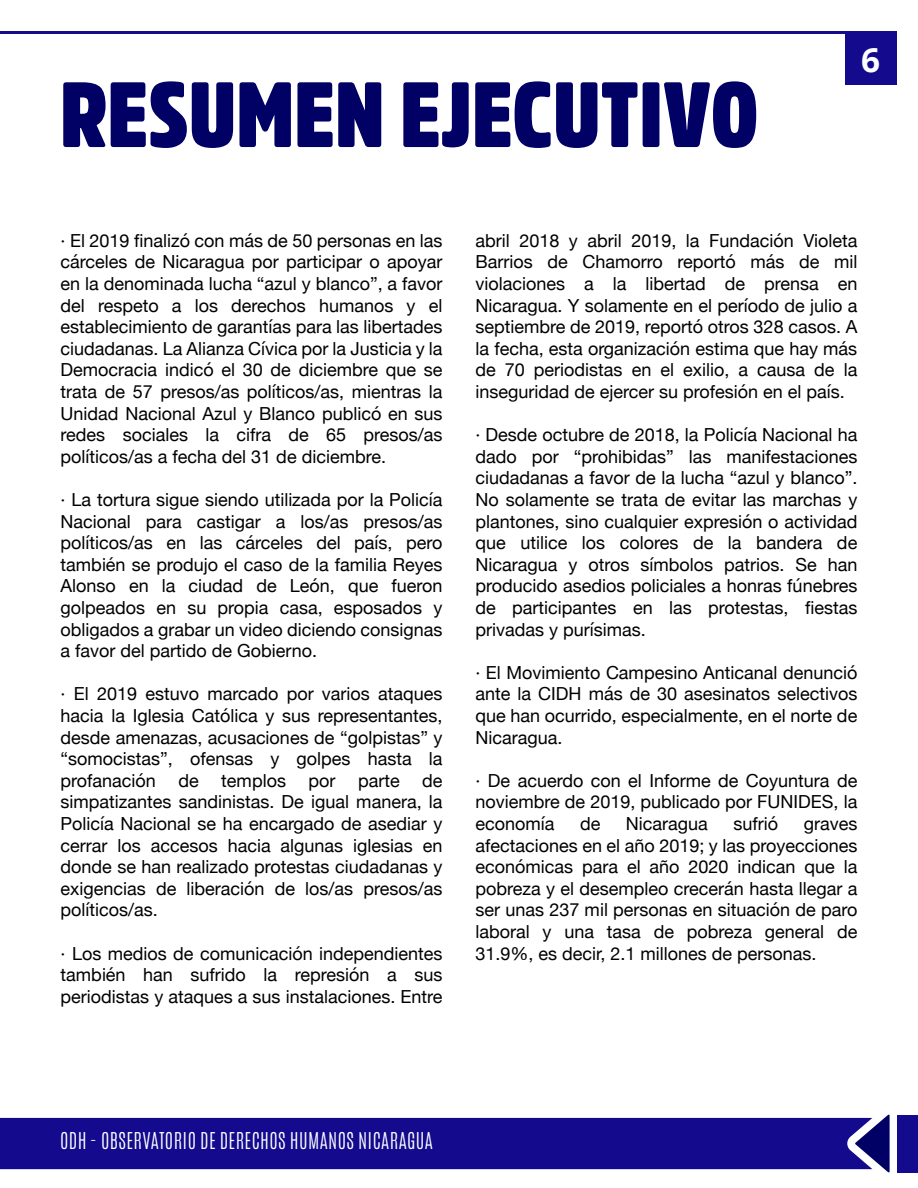
<style>
.page{position:relative;width:918px;height:1188px;background:#fff}
.page>*{position:absolute;margin:0;border:0;box-sizing:border-box;transform-origin:0 0}
.t1{font:900 91.5px "Amsi Pro Cond";color:#000065}
.t2{font:700 33.3px "Open Sans";color:#fff}
.t3{font:300 19.35px "Antonio";letter-spacing:.02em;color:#fff}
.t4{font:18px/21.6px "Helvetica Neue";color:#000;text-align:justify}
</style>
<div class="page">
<div style="left:0;top:1118px;width:855px;height:51px;background:#130a8e"></div>
<svg style="left:855px;top:1115px;width:35px;height:57px"></svg>
<div style="left:898px;top:1115px;width:20px;height:57px;background:#130a8e"></div>
<hr style="left:0;top:32px;width:897px;height:2px;background:#130a8e">
<div style="left:845px;top:33px;width:52px;height:52px;background:#130a8e"></div>
<h1 class="t1" style="left:60px;top:52px;width:700px">RESUMEN EJECUTIVO</h1>
<h2 class="t2" style="left:861px;top:37px;width:21px">6</h2>
<p class="t4" style="left:61px;top:231px;width:383px">· El 2019 finalizó con más de 50 personas en las cárceles de Nicaragua por participar o apoyar en la denominada lucha “azul y blanco”, a favor del respeto a los derechos humanos y el establecimiento de garantías para las libertades ciudadanas. La Alianza Cívica por la Justicia y la Democracia indicó el 30 de diciembre que se trata de 57 presos/as políticos/as, mientras la Unidad Nacional Azul y Blanco publicó en sus redes sociales la cifra de 65 presos/as políticos/as a fecha del 31 de diciembre.</p>
<p class="t4" style="left:61px;top:490px;width:383px">· La tortura sigue siendo utilizada por la Policía Nacional para castigar a los/as presos/as políticos/as en las cárceles del país, pero también se produjo el caso de la familia Reyes Alonso en la ciudad de León, que fueron golpeados en su propia casa, esposados y obligados a grabar un video diciendo consignas a favor del partido de Gobierno.</p>
<p class="t4" style="left:61px;top:684px;width:383px">· El 2019 estuvo marcado por varios ataques hacia la Iglesia Católica y sus representantes, desde amenazas, acusaciones de “golpistas” y “somocistas”, ofensas y golpes hasta la profanación</p>
<p class="t4" style="left:61px;top:771px;width:383px;text-indent:362px">de simpatizantes sandinistas. De igual manera, la Policía Nacional se ha encargado de asediar y cerrar los accesos hacia algunas iglesias en donde se han realizado protestas ciudadanas y exigencias de liberación de los/as presos/as políticos/as.</p>
<p class="t4" style="left:61px;top:943px;width:383px">· Los medios de comunicación independientes también han sufrido la represión a sus periodistas y ataques a sus instalaciones. Entre</p>
<p class="t4" style="left:178px;top:771px;width:22px">de</p>
<p class="t4" style="left:221px;top:771px;width:66px">templos</p>
<p class="t4" style="left:309px;top:771px;width:93px">por parte</p>
<p class="t4" style="left:476px;top:231px;width:383px">abril 2018 y abril 2019, la Fundación Violeta Barrios de Chamorro reportó más de mil violaciones a la libertad de prensa en Nicaragua. Y solamente en el período de julio a septiembre de 2019, reportó otros 328 casos. A la fecha, esta organización estima que hay más de 70 periodistas en el exilio, a causa de la inseguridad de ejercer su profesión en el país.</p>
<p class="t4" style="left:476px;top:425px;width:383px">· Desde octubre de 2018, la Policía Nacional ha dado por “prohibidas” las manifestaciones ciudadanas a favor de la lucha “azul y blanco”.<br>No solamente se trata de evitar las marchas y plantones, sino cualquier expresión o actividad que utilice los colores de la bandera de Nicaragua y otros símbolos patrios. Se han producido asedios policiales a honras fúnebres de participantes en las protestas, fiestas privadas y purísimas.</p>
<p class="t4" style="left:476px;top:663px;width:383px">· El Movimiento Campesino Anticanal denunció ante la CIDH más de 30 asesinatos selectivos que han ocurrido, especialmente, en el norte de Nicaragua.</p>
<p class="t4" style="left:476px;top:771px;width:383px">· De acuerdo con el Informe de Coyuntura de noviembre de 2019, publicado por FUNIDES, la economía</p>
<p class="t4" style="left:580px;top:814px;width:22px">de</p>
<p class="t4" style="left:626px;top:814px;width:83px">Nicaragua</p>
<p class="t4" style="left:734px;top:814px;width:46px">sufrió</p>
<p class="t4" style="left:476px;top:814px;width:383px;text-indent:328px">graves afectaciones en el año 2019; y las proyecciones económicas para el año 2020 indican que la pobreza y el desempleo crecerán hasta llegar a ser unas 237 mil personas en situación de paro laboral y una tasa de pobreza general de 31.9%, es decir, 2.1 millones de personas.</p>
<p class="t3" style="left:60px;top:1127px;width:375px">ODH - OBSERVATORIO DE DERECHOS HUMANOS NICARAGUA</p>
</div>
